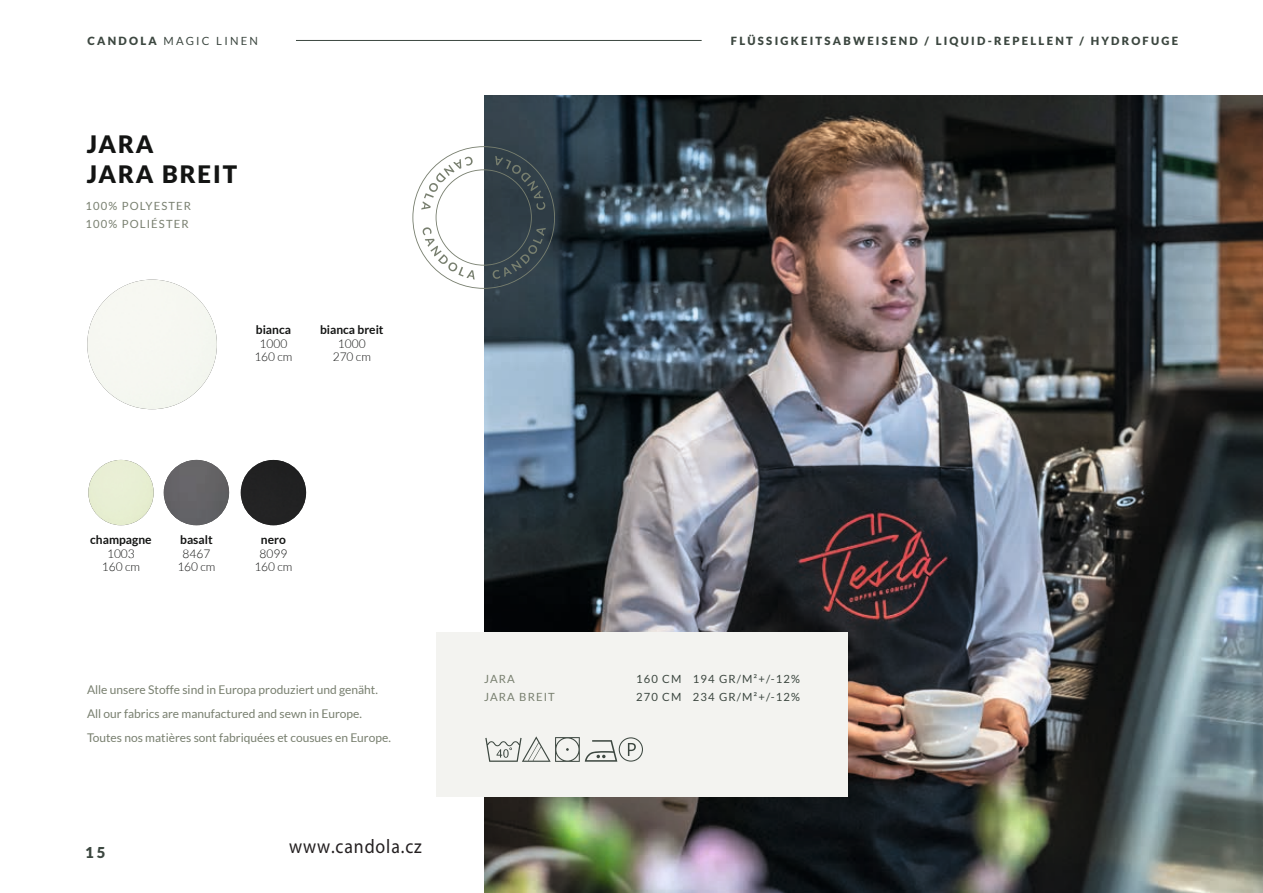
<style>
.page{position:relative;width:1263px;height:893px;background:#fff}
.page>*{position:absolute;margin:0;border:0;box-sizing:border-box;transform-origin:0 0}
.t1{font:900 24px/30px "Lato";letter-spacing:.08em;color:#131413}
.t2{font:19.8px "Advent Pro";letter-spacing:.05em;color:#231f20;scale:.9 1}
.t3{font:900 15px "Lato";color:#3c4740}
.t4{font:12px/24px "Lato";color:#787f6f}
.t5{font:300 12px/13.5px "Lato";color:#131413;text-align:center}
.t6{font:700 12px "Lato";color:#131413}
.t7{font:900 11.25px "Lato";letter-spacing:.2em;color:#3c4740}
.t8{font:11.25px/18px "Lato";letter-spacing:.1em;color:#787f6f}
.t9{font:11.25px/18px "Lato";letter-spacing:.1em;color:#3c4740}
.t10{font:11.25px "Lato";letter-spacing:.2em;color:#3c4740}
.s1{font-weight:900}
</style>
<div class="page">
<img style="left:484px;top:96px;width:779px;height:797px">
<div style="left:87px;top:280px;width:130px;height:129px;background:#f6f7f1;border-radius:65px"></div>
<div style="left:241px;top:460px;width:65px;height:65px;background:#212222;border-radius:33px"></div>
<div style="left:164px;top:460px;width:65px;height:65px;background:#646367;border-radius:33px"></div>
<div style="left:88px;top:460px;width:66px;height:65px;background:#e8efd3;border-radius:33px"></div>
<svg style="left:412px;top:146px;width:143px;height:143px"></svg>
<div style="left:436px;top:632px;width:412px;height:165px;background:#f3f3f0"></div>
<hr style="left:296px;top:40px;width:406px;height:1px;background:#3c4740">
<svg style="left:485px;top:736px;width:158px;height:26px"></svg>
<p class="t10" style="left:88px;top:34px;width:172px"><span class="s1">CANDOLA</span> MAGIC LINEN</p>
<p class="t7" style="left:731px;top:34px;width:449px">FLÜSSIGKEITSABWEISEND / LIQUID-REPELLENT / HYDROFUGE</p>
<h1 class="t1" style="left:87px;top:129px;width:152px">JARA<br>JARA BREIT</h1>
<p class="t8" style="left:85px;top:197px;width:107px">100% POLYESTER<br>100% POLIÉSTER</p>
<p class="t6" style="left:256px;top:323px;width:37px">bianca</p>
<p class="t5" style="left:254px;top:336px;width:40px">1000<br>160 cm</p>
<p class="t6" style="left:320px;top:323px;width:65px">bianca breit</p>
<p class="t5" style="left:333px;top:336px;width:40px">1000<br>270 cm</p>
<p class="t6" style="left:90px;top:533px;width:63px">champagne</p>
<p class="t5" style="left:102px;top:547px;width:40px">1003<br>160 cm</p>
<p class="t6" style="left:180px;top:533px;width:34px">basalt</p>
<p class="t5" style="left:177px;top:547px;width:40px">8467<br>160 cm</p>
<p class="t6" style="left:261px;top:533px;width:26px">nero</p>
<p class="t5" style="left:254px;top:547px;width:40px">8099<br>160 cm</p>
<p class="t4" style="left:87px;top:677px;width:305px">Alle unsere Stoffe sind in Europa produziert und genäht.<br>All our fabrics are manufactured and sewn in Europe.<br>Toutes nos matières sont fabriquées et cousues en Europe.</p>
<p class="t3" style="left:85px;top:844px;width:22px">15</p>
<h2 class="t2" style="left:289px;top:834px;width:149px">www.candola.cz</h2>
<p class="t8" style="left:484px;top:670px;width:72px">JARA<br>JARA BREIT</p>
<p class="t9" style="left:636px;top:670px;width:165px">160 CM 194 GR/M²+/-12%<br>270 CM 234 GR/M²+/-12%</p>
</div>
